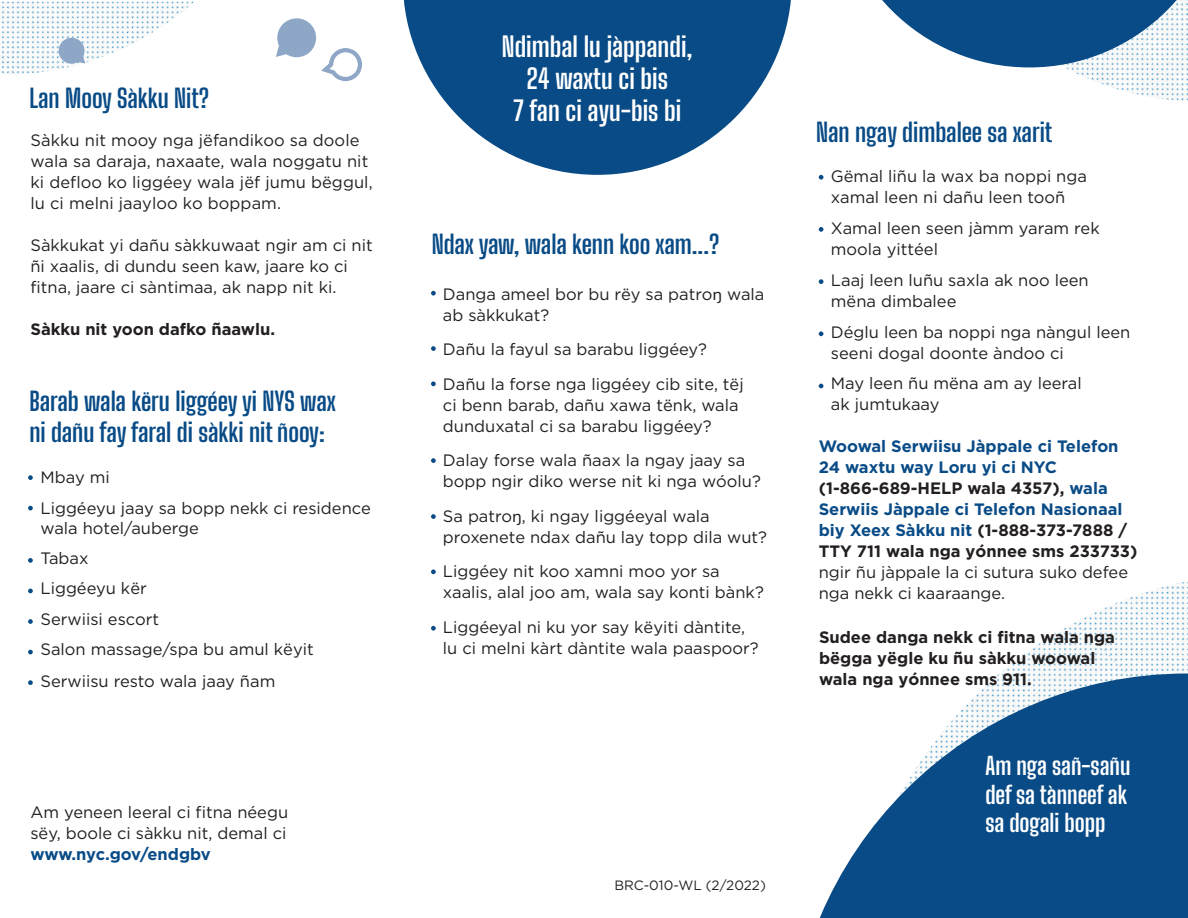
<style>
.page{position:relative;width:1188px;height:918px;background:#fff}
.page>*{position:absolute;margin:0;border:0;box-sizing:border-box;transform-origin:0 0}
.t1{font:100 27px/32.4px "Big Shoulders Display";color:#fff;text-align:center}
.t2{font:100 25.5px/30.6px "Big Shoulders Display";color:#094b86}
.t3{font:100 24px/28.8px "Big Shoulders Display";color:#fff}
.t4{font:16.5px/21px "Gotham";color:#231f20}
.t5{font:700 16.5px/21px "Gotham";color:#094b86}
.t6{font:700 16.5px/21px "Gotham";color:#231f20}
.t7{font:13.5px "Gotham";color:#231f20}
.s1{font-weight:700;color:#094b86}
.s2{font-family:"Nunito Sans 10 pt"}
.s3{color:#231f20}
.s4{font-weight:400;color:#231f20}
</style>
<div class="page">
<svg style="left:403px;top:0;width:388px;height:175px;fill:#094b86"></svg>
<img style="left:1px;top:2px;width:193px;height:72px">
<svg style="left:58px;top:38px;width:28px;height:26px"></svg>
<svg style="left:276px;top:18px;width:86px;height:63px"></svg>
<img style="left:1002px;top:622px;width:74px;height:52px">
<img style="left:1076px;top:598px;width:112px;height:76px">
<img style="left:1128px;top:582px;width:60px;height:77px">
<svg style="left:819px;top:674px;width:369px;height:244px;fill:#094b86"></svg>
<img style="left:1017px;top:67px;width:171px;height:34px">
<svg style="left:882px;top:0;width:306px;height:67px"></svg>
<svg style="left:431px;top:291px;width:5px;height:5px"></svg>
<svg style="left:431px;top:346px;width:5px;height:5px"></svg>
<svg style="left:431px;top:381px;width:5px;height:5px"></svg>
<svg style="left:431px;top:458px;width:5px;height:5px"></svg>
<svg style="left:431px;top:514px;width:5px;height:5px"></svg>
<svg style="left:431px;top:569px;width:5px;height:5px"></svg>
<svg style="left:431px;top:626px;width:5px;height:5px"></svg>
<svg style="left:28px;top:475px;width:5px;height:5px"></svg>
<svg style="left:28px;top:506px;width:5px;height:4px"></svg>
<svg style="left:28px;top:558px;width:5px;height:5px"></svg>
<svg style="left:28px;top:589px;width:5px;height:4px"></svg>
<svg style="left:28px;top:619px;width:5px;height:5px"></svg>
<svg style="left:28px;top:650px;width:5px;height:4px"></svg>
<svg style="left:28px;top:680px;width:5px;height:5px"></svg>
<svg style="left:819px;top:175px;width:4px;height:5px"></svg>
<svg style="left:819px;top:227px;width:4px;height:5px"></svg>
<svg style="left:819px;top:279px;width:4px;height:5px"></svg>
<svg style="left:819px;top:331px;width:4px;height:5px"></svg>
<svg style="left:819px;top:384px;width:4px;height:4px"></svg>
<p class="t2" style="left:29px;top:82px;width:181px">Lan Mooy Sàkku Nit?</p>
<p class="t4" style="left:30px;top:130px;width:344px">Sàkku nit mooy nga jëfandikoo sa doole wala sa daraja, naxaate, wala noggatu nit ki defloo ko liggéey wala jëf jumu bëggul, lu ci melni jaayloo ko boppam.</p>
<p class="t4" style="left:30px;top:235px;width:344px">Sàkkukat yi dañu sàkkuwaat ngir am ci nit ñi xaalis, di dundu seen kaw, jaare ko ci fitna, jaare ci sàntimaa, ak napp nit ki.</p>
<p class="t6" style="left:30px;top:319px;width:246px">Sàkku nit yoon dafko ñaawlu.</p>
<p class="t2" style="left:29px;top:385px;width:308px">Barab wala këru liggéey yi NYS wax ni dañu fay faral di sàkki nit ñooy:</p>
<p class="t4" style="left:40px;top:466px;width:71px">Mbay mi</p>
<p class="t4" style="left:40px;top:498px;width:332px;line-height:19.8px">Liggéeyu jaay sa bopp nekk ci residence wala hotel/auberge</p>
<p class="t4" style="left:40px;top:547px;width:50px">Tabax</p>
<p class="t4" style="left:40px;top:577px;width:108px">Liggéeyu kër</p>
<p class="t4" style="left:40px;top:609px;width:120px">Serwiisi escort</p>
<p class="t4" style="left:40px;top:639px;width:275px">Salon massage/spa bu amul këyit</p>
<p class="t4" style="left:40px;top:670px;width:236px">Serwiisu resto wala jaay ñam</p>
<p class="t4" style="left:30px;top:801px;width:259px;text-align:justify">Am yeneen leeral ci fitna néegu sëy, boole ci sàkku nit, demal ci <span class="s1">www.nyc.gov/endgbv</span></p>
<p class="t1" style="left:502px;top:29px;width:192px">Ndimbal lu jàppandi,<br>24 waxtu ci bis<br>7 fan ci ayu-bis bi</p>
<p class="t2" style="left:432px;top:227px;width:289px">Ndax yaw, wala kenn koo xam...?</p>
<p class="t4" style="left:443px;top:283px;width:323px">Danga ameel bor bu rëy sa patro<span class="s2">ŋ</span> wala ab sàkkukat?</p>
<p class="t4" style="left:443px;top:339px;width:266px">Dañu la fayul sa barabu liggéey?</p>
<p class="t4" style="left:443px;top:373px;width:302px">Dañu la forse nga liggéey cib site, tëj ci benn barab, dañu xawa tënk, wala dunduxatal ci sa barabu liggéey?</p>
<p class="t4" style="left:443px;top:450px;width:319px">Dalay forse wala ñaax la ngay jaay sa bopp ngir diko werse nit ki nga wóolu?</p>
<p class="t4" style="left:443px;top:505px;width:326px">Sa patro<span class="s2">ŋ</span>, ki ngay liggéeyal wala proxenete ndax dañu lay topp dila wut?</p>
<p class="t4" style="left:443px;top:561px;width:322px">Liggéey nit koo xamni moo yor sa xaalis, alal joo am, wala say konti bànk?</p>
<p class="t4" style="left:443px;top:616px;width:317px">Liggéeyal ni ku yor say këyiti dàntite, lu ci melni kàrt dàntite wala paaspoor?</p>
<p class="t7" style="left:614px;top:877px;width:153px">BRC-010-WL (2/2022)</p>
<p class="t2" style="left:816px;top:116px;width:238px">Nan ngay dimbalee sa xarit</p>
<p class="t4" style="left:831px;top:166px;width:258px">Gëmal liñu la wax ba noppi nga xamal leen ni dañu leen tooñ</p>
<p class="t4" style="left:831px;top:218px;width:270px">Xamal leen seen jàmm yaram rek moola yittéel</p>
<p class="t4" style="left:831px;top:269px;width:259px">Laaj leen luñu saxla ak noo leen mëna dimbalee</p>
<p class="t4" style="left:831px;top:321px;width:301px">Déglu leen ba noppi nga nàngul leen seeni dogal doonte àndoo ci</p>
<p class="t4" style="left:831px;top:373px;width:252px">May leen ñu mëna am ay leeral ak jumtukaay</p>
<p class="t5" style="left:819px;top:436px;width:320px">Woowal Serwiisu Jàppale ci Telefon<br>24 waxtu way Loru yi ci NYC <span class="s3">(1‑866‑689‑HELP wala 4357),</span> wala<br>Serwiis Jàppale ci Telefon Nasionaal biy Xeex Sàkku nit <span class="s3">(1‑888-373-7888 /<br>TTY 711 wala nga yónnee sms 233733) </span><span class="s4">ngir ñu jàppale la ci sutura suko defee nga nekk ci kaaraange.</span></p>
<p class="t6" style="left:819px;top:626px;width:298px">Sudee danga nekk ci fitna wala nga bëgga yëgle ku ñu sàkku woowal wala nga yónnee sms 911.</p>
<p class="t3" style="left:986px;top:750px;width:146px">Am nga sañ-sañu def sa tànneef ak sa dogali bopp</p>
</div>
